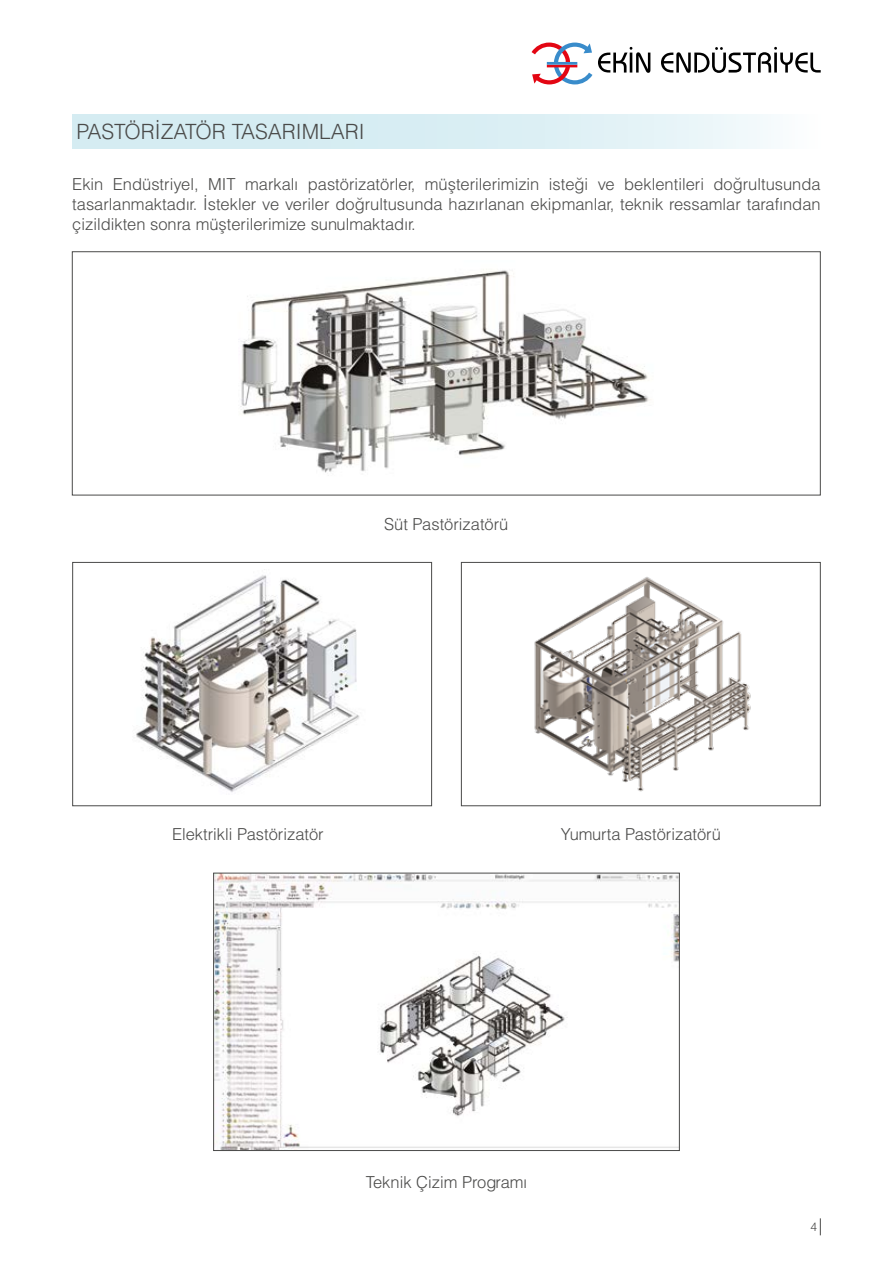
<style>
.page{position:relative;width:893px;height:1263px;background:#fff}
.page>*{position:absolute;margin:0;border:0;box-sizing:border-box;transform-origin:0 0}
.t1{font:21px "Helvetica Light Normal Tr";color:#4a4a49}
.t2{font:16.5px/19.8px "Helvetica Light Normal Tr";color:#4a4a49;text-align:justify}
.t3{font:12px "Helvetica Light Normal Tr";color:#4a4a49}
</style>
<div class="page">
<div style="left:72px;top:115px;width:749px;height:34px;background:linear-gradient(to right,#cde8ef,#eff8fa)"></div>
<svg style="left:532px;top:43px;width:60px;height:41px"></svg>
<svg style="left:598px;top:47px;width:52px;height:26px"></svg>
<svg style="left:661px;top:47px;width:160px;height:26px"></svg>
<svg style="left:820px;top:1218px;width:1px;height:17px"></svg>
<img style="left:240px;top:270px;width:410px;height:203px">
<div style="left:72px;top:251px;width:749px;height:244px;border:1px solid #4a4a49"></div>
<img style="left:136px;top:575px;width:224px;height:217px">
<div style="left:72px;top:562px;width:360px;height:244px;border:1px solid #4a4a49"></div>
<img style="left:534px;top:577px;width:217px;height:215px">
<div style="left:461px;top:562px;width:360px;height:244px;border:1px solid #4a4a49"></div>
<img style="left:215px;top:875px;width:463px;height:274px">
<div style="left:213px;top:873px;width:467px;height:278px;border:1px solid #4a4a49"></div>
<p class="t1" style="left:77px;top:119px;width:290px">PASTÖRI ZATÖR TASARIMLARI</p>
<p class="t2" style="left:72px;top:174px;width:750px">Ekin Endüstriyel, MIT markalı pastörizatörler, müşterilerimizin isteği ve beklentileri doğrultusunda tasarlanmaktadır. İstekler ve veriler doğrultusunda hazırlanan ekipmanlar, teknik ressamlar tarafından çizildikten sonra müşterilerimize sunulmaktadır.</p>
<p class="t2" style="left:384px;top:513px;width:126px">Süt Pastörizatörü</p>
<p class="t2" style="left:172px;top:824px;width:153px">Elektrikli Pastörizatör</p>
<p class="t2" style="left:561px;top:824px;width:162px">Yumurta Pastörizatörü</p>
<p class="t2" style="left:366px;top:1172px;width:163px">Teknik Çizim Programı</p>
<p class="t3" style="left:810px;top:1219px;width:8px">4</p>
</div>
